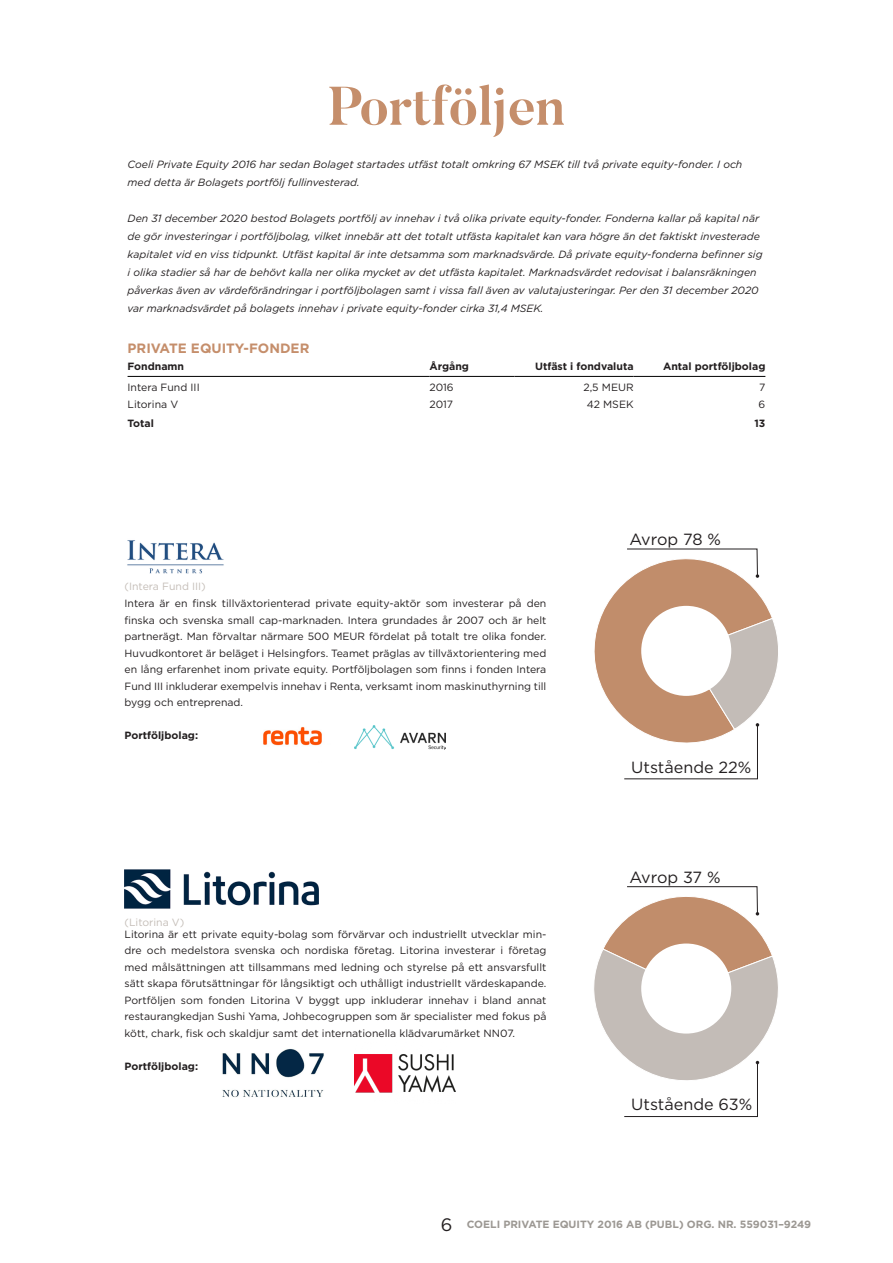
<style>
.page{position:relative;width:893px;height:1263px;background:#fff}
.page>*{position:absolute;margin:0;border:0;box-sizing:border-box;transform-origin:0 0}
.t1{font:700 54px "Butler";color:#c58e6b}
.t2{font:18px "Gotham";color:#231f20}
.t3{font:16.2px "Gotham";color:#231f20}
.t4{font:700 13.5px "Gotham";color:#c58e6b}
.t5{font:10.5px/16.5px "Gotham";color:#231f20;text-align:justify}
.t6{font:italic 10.5px/18px "Gotham";color:#231f20}
.t7{font:700 10.5px "Gotham";color:#231f20}
.t8{font:700 10.5px "Gotham";color:#9c9893}
.t9{font:10.5px "Gotham";color:#c4bdb7}
</style>
<div class="page">
<img style="left:263px;top:727px;width:59px;height:19px">
<hr style="left:128px;top:376px;width:301px;height:1px;background:#000">
<hr style="left:429px;top:376px;width:85px;height:1px;background:#000">
<hr style="left:514px;top:376px;width:120px;height:1px;background:#000">
<hr style="left:634px;top:376px;width:131px;height:1px;background:#000">
<img style="left:127px;top:540px;width:97px;height:34px">
<img style="left:355px;top:725px;width:90px;height:25px">
<svg style="left:594px;top:548px;width:184px;height:231px"></svg>
<svg style="left:594px;top:886px;width:184px;height:231px"></svg>
<img style="left:125px;top:870px;width:194px;height:38px">
<img style="left:222px;top:1049px;width:102px;height:48px">
<img style="left:355px;top:1054px;width:101px;height:39px">
<p class="t1" style="left:328px;top:71px;width:239px">Portföljen</p>
<p class="t6" style="left:128px;top:155px;width:616px">Coeli Private Equity 2016 har sedan Bolaget startades utfäst totalt omkring 67 MSEK till två private equity-fonder. I och med detta är Bolagets portfölj fullinvesterad.</p>
<p class="t6" style="left:128px;top:209px;width:637px">Den 31 december 2020 bestod Bolagets portfölj av innehav i två olika private equity-fonder. Fonderna kallar på kapital när de gör investeringar i portföljbolag, vilket innebär att det totalt utfästa kapitalet kan vara högre än det faktiskt investerade kapitalet vid en viss tidpunkt. Utfäst kapital är inte detsamma som marknadsvärde. Då private equity-fonderna befinner sig i olika stadier så har de behövt kalla ner olika mycket av det utfästa kapitalet. Marknadsvärdet redovisat i balansräkningen påverkas även av värdeförändringar i portföljbolagen samt i vissa fall även av valutajusteringar. Per den 31 december 2020 var marknadsvärdet på bolagets innehav i private equity-fonder cirka 31,4 MSEK.</p>
<p class="t4" style="left:128px;top:339px;width:183px">PRIVATE EQUITY-FONDER</p>
<p class="t7" style="left:128px;top:359px;width:58px">Fondnamn</p>
<p class="t7" style="left:429px;top:359px;width:41px">Årgång</p>
<p class="t7" style="left:535px;top:359px;width:100px">Utfäst i fondvaluta</p>
<p class="t7" style="left:663px;top:359px;width:104px">Antal portföljbolag</p>
<p class="t5" style="left:128px;top:379px;width:74px">Intera Fund III</p>
<p class="t5" style="left:429px;top:379px;width:26px">2016</p>
<p class="t5" style="left:583px;top:379px;width:52px">2,5 MEUR</p>
<p class="t5" style="left:759px;top:379px;width:8px">7</p>
<p class="t5" style="left:128px;top:396px;width:52px">Litorina V</p>
<p class="t5" style="left:429px;top:396px;width:25px">2017</p>
<p class="t5" style="left:587px;top:396px;width:48px">42 MSEK</p>
<p class="t5" style="left:759px;top:396px;width:8px">6</p>
<p class="t7" style="left:128px;top:416px;width:28px">Total</p>
<p class="t7" style="left:754px;top:416px;width:12px">13</p>
<p class="t9" style="left:125px;top:580px;width:83px">(Intera Fund III)</p>
<p class="t5" style="left:125px;top:595px;width:423px">Intera är en finsk tillväxtorienterad private equity-aktör som investerar på den finska och svenska small cap-marknaden. Intera grundades år 2007 och är helt partnerägt. Man förvaltar närmare 500 MEUR fördelat på totalt tre olika fonder.<br>Huvudkontoret är beläget i Helsingfors. Teamet präglas av tillväxtorientering med en lång erfarenhet inom private equity. Portföljbolagen som finns i fonden Intera Fund III inkluderar exempelvis innehav i Renta, verksamt inom maskinuthyrning till bygg och entreprenad.</p>
<p class="t7" style="left:125px;top:729px;width:75px">Portföljbolag:</p>
<p class="t9" style="left:125px;top:915px;width:61px">(Litorina V)</p>
<p class="t5" style="left:125px;top:926px;width:423px">Litorina är ett private equity-bolag som förvärvar och industriellt utvecklar min&shy;dre och medelstora svenska och nordiska företag. Litorina investerar i företag med målsättningen att tillsammans med ledning och styrelse på ett ansvarsfullt sätt skapa förutsättningar för långsiktigt och uthålligt industriellt värdeskapande.<br>Portföljen som fonden Litorina V byggt upp inkluderar innehav i bland annat restaurangkedjan Sushi Yama, Johbecogruppen som är specialister med fokus på kött, chark, fisk och skaldjur samt det internationella klädvarumärket NN07.</p>
<p class="t7" style="left:125px;top:1059px;width:75px">Portföljbolag:</p>
<p class="t3" style="left:629px;top:529px;width:93px">Avrop 78 %</p>
<p class="t3" style="left:631px;top:757px;width:122px">Utstående 22%</p>
<p class="t3" style="left:629px;top:866px;width:93px">Avrop 37 %</p>
<p class="t3" style="left:631px;top:1094px;width:123px">Utstående 63%</p>
<p class="t2" style="left:441px;top:1213px;width:13px">6</p>
<p class="t8" style="left:467px;top:1217px;width:346px">COELI PRIVATE EQUITY 2016 AB (PUBL) ORG. NR. 559031–9249</p>
</div>
